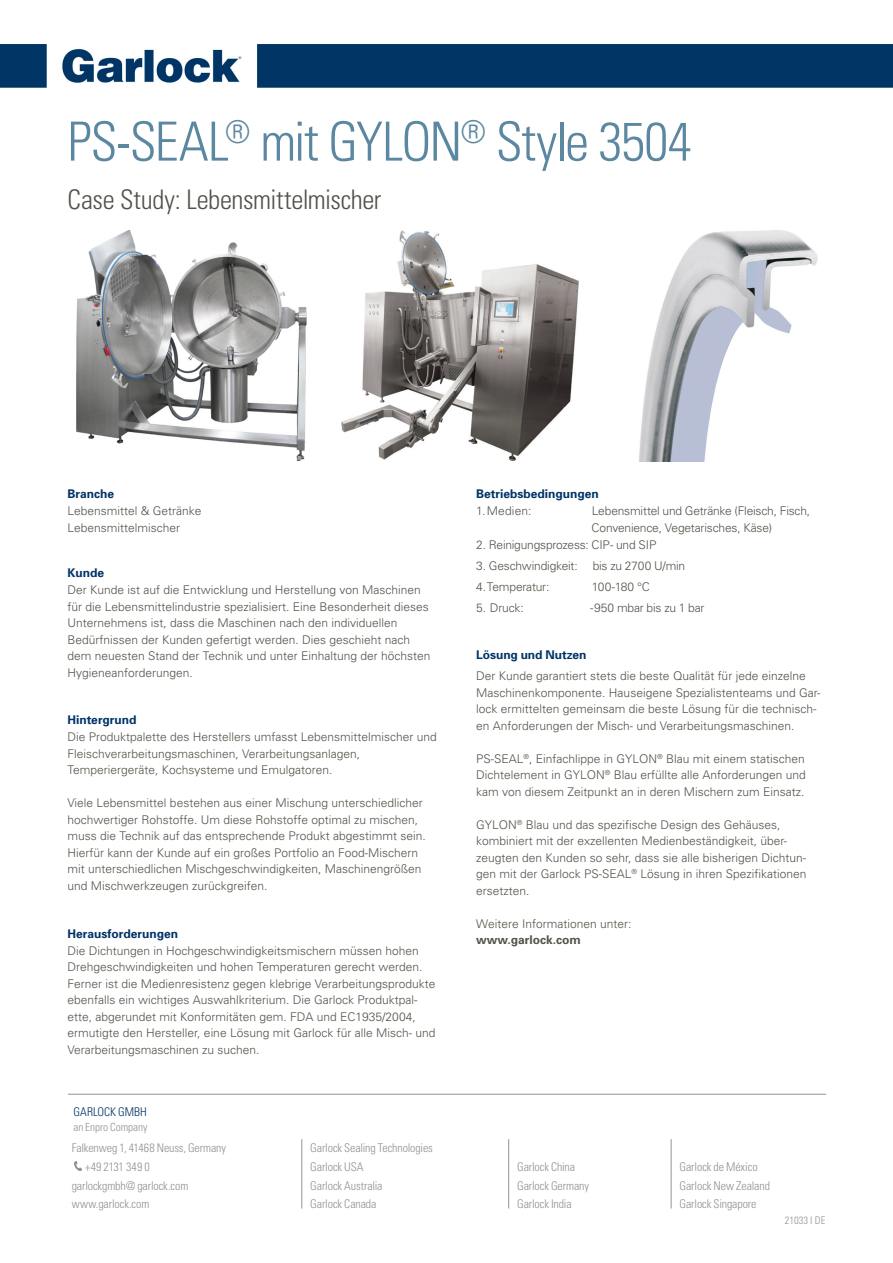
<style>
.page{position:relative;width:893px;height:1263px;background:#fff}
.page>*{position:absolute;margin:0;border:0;box-sizing:border-box;transform-origin:0 0}
.Title___Blue{font:300 condensed 54px "Univers LT Std";letter-spacing:-.03em;color:#5c87a1}
.Title___Blue-2{font:300 condensed 27px "Univers LT Std";letter-spacing:-.015em;color:#535249}
.Tabelle_Copy{font:300 12px/16.5px "Univers";color:#535249}
.t1{font:300 condensed 12px/18.8px "Univers LT Std";letter-spacing:-.01em;color:#919295}
.Tabelle_bold{font:700 12px "Univers";color:#003367}
.Tabelle_Copy-2{font:700 12px "Univers";color:#535249}
.t2{font:300 condensed 12px "Univers LT Std";letter-spacing:-.005em;color:#003367}
.t3{font:300 condensed 11.25px "Univers LT Std";letter-spacing:-.005em;color:#919295}
.t4{font:300 condensed 10.5px "Univers LT Std";color:#919295}
</style>
<div class="page">
<hr style="left:68px;top:1094px;width:758px;height:1px;background:#919295">
<img style="left:0;top:45px;width:893px;height:42px">
<svg style="left:74px;top:1161px;width:8px;height:10px"></svg>
<hr style="left:301px;top:1139px;width:1px;height:69px;background:#919295">
<hr style="left:508px;top:1139px;width:1px;height:69px;background:#919295">
<hr style="left:671px;top:1139px;width:1px;height:69px;background:#919295">
<img style="left:639px;top:230px;width:179px;height:231px">
<img style="left:76px;top:230px;width:230px;height:230px">
<img style="left:341px;top:230px;width:237px;height:230px">
<p class="Title___Blue" style="left:68px;top:109px;width:626px">PS-SEAL<sup>®</sup> mit GYLON<sup>®</sup> Style 3504</p>
<p class="Title___Blue-2" style="left:68px;top:183px;width:315px">Case Study: Lebensmittelmischer</p>
<p class="Tabelle_bold" style="left:68px;top:486px;width:48px">Branche</p>
<p class="Tabelle_Copy" style="left:68px;top:502px;width:136px">Lebensmittel &amp; Getränke</p>
<p class="Tabelle_Copy" style="left:68px;top:519px;width:114px">Lebensmittelmischer</p>
<p class="Tabelle_bold" style="left:68px;top:565px;width:38px">Kunde</p>
<p class="Tabelle_Copy" style="left:68px;top:581px;width:365px">Der Kunde ist auf die Entwicklung und Herstellung von Maschinen für die Lebensmittelindustrie spezialisiert. Eine Besonderheit dieses Unternehmens ist, dass die Maschinen nach den individuellen Bedürfnissen der Kunden gefertigt werden. Dies geschieht nach dem neuesten Stand der Technik und unter Einhaltung der höchsten Hygieneanforderungen.</p>
<p class="Tabelle_bold" style="left:68px;top:712px;width:70px">Hintergrund</p>
<p class="Tabelle_Copy" style="left:68px;top:728px;width:371px">Die Produktpalette des Herstellers umfasst Lebensmittelmischer und<br>Fleischverarbeitungsmaschinen, Verarbeitungsanlagen,</p>
<p class="Tabelle_Copy" style="left:68px;top:761px;width:266px">Temperiergeräte, Kochsysteme und Emulgatoren.</p>
<p class="Tabelle_Copy" style="left:68px;top:794px;width:360px">Viele Lebensmittel bestehen aus einer Mischung unterschiedlicher hochwertiger Rohstoffe. Um diese Rohstoffe optimal zu mischen, muss die Technik auf das entsprechende Produkt abgestimmt sein.<br>Hierfür kann der Kunde auf ein großes Portfolio an Food-Mischern mit unterschiedlichen Mischgeschwindigkeiten, Maschinengrößen und Mischwerkzeugen zurückgreifen.</p>
<p class="Tabelle_bold" style="left:68px;top:926px;width:112px">Herausforderungen</p>
<p class="Tabelle_Copy" style="left:68px;top:942px;width:370px">Die Dichtungen in Hochgeschwindigkeitsmischern müssen hohen Drehgeschwindigkeiten und hohen Temperaturen gerecht werden.<br>Ferner ist die Medienresistenz gegen klebrige Verarbeitungsprodukte ebenfalls ein wichtiges Auswahlkriterium. Die Garlock Produktpal&shy;ette, abgerundet mit Konformitäten gem. FDA und EC1935/2004, ermutigte den Hersteller, eine Lösung mit Garlock für alle Misch- und Verarbeitungsmaschinen zu suchen.</p>
<p class="t2" style="left:74px;top:1104px;width:75px">GARLOCK GMBH</p>
<p class="t3" style="left:74px;top:1120px;width:75px">an Enpro Company</p>
<p class="t1" style="left:72px;top:1138px;width:156px">Falkenweg 1, 41468 Neuss, Germany</p>
<p class="t1" style="left:85px;top:1157px;width:66px">+49 2131 349 0</p>
<p class="t1" style="left:72px;top:1176px;width:118px">garlockgmbh@ garlock.com</p>
<p class="t1" style="left:72px;top:1195px;width:79px">www.garlock.com</p>
<p class="t1" style="left:310px;top:1138px;width:124px">Garlock Sealing Technologies<br>Garlock USA<br>Garlock Australia<br>Garlock Canada</p>
<p class="Tabelle_bold" style="left:476px;top:486px;width:124px">Betriebsbedingungen</p>
<p class="Tabelle_Copy" style="left:476px;top:502px;width:57px">1.Medien:</p>
<p class="Tabelle_Copy" style="left:592px;top:502px;width:220px">Lebensmittel und Getränke (Fleisch, Fisch,</p>
<p class="Tabelle_Copy" style="left:592px;top:519px;width:182px">Convenience, Vegetarisches, Käse)</p>
<p class="Tabelle_Copy" style="left:476px;top:536px;width:182px">2. Reinigungsprozess: CIP- und SIP</p>
<p class="Tabelle_Copy" style="left:476px;top:557px;width:211px">3. Geschwindigkeit: bis zu 2700 U/min</p>
<p class="Tabelle_Copy" style="left:476px;top:578px;width:75px">4.Temperatur:</p>
<p class="Tabelle_Copy" style="left:592px;top:578px;width:60px">100-180 °C</p>
<p class="Tabelle_Copy" style="left:476px;top:599px;width:49px">5. Druck:</p>
<p class="Tabelle_Copy" style="left:590px;top:599px;width:116px">-950 mbar bis zu 1 bar</p>
<p class="Tabelle_bold" style="left:476px;top:647px;width:112px">Lösung und Nutzen</p>
<p class="Tabelle_Copy" style="left:476px;top:668px;width:331px">Der Kunde garantiert stets die beste Qualität für jede einzelne</p>
<p class="Tabelle_Copy" style="left:476px;top:684px;width:346px">Maschinenkomponente. Hauseigene Spezialistenteams und Gar&shy;lock ermittelten gemeinsam die beste Lösung für die technisch&shy;en Anforderungen der Misch- und Verarbeitungsmaschinen.</p>
<p class="Tabelle_Copy" style="left:476px;top:750px;width:331px;text-align:justify">PS-SEAL<sup>®</sup>, Einfachlippe in GYLON<sup>®</sup> Blau mit einem statischen Dichtelement in GYLON<sup>®</sup> Blau erfüllte alle Anforderungen und kam von diesem Zeitpunkt an in deren Mischern zum Einsatz.</p>
<p class="Tabelle_Copy" style="left:476px;top:816px;width:306px">GYLON<sup>®</sup> Blau und das spezifische Design des Gehäuses,</p>
<p class="Tabelle_Copy" style="left:476px;top:833px;width:312px">kombiniert mit der exzellenten Medienbeständigkeit, über-</p>
<p class="Tabelle_Copy" style="left:476px;top:849px;width:332px;text-align:justify">zeugten den Kunden so sehr, dass sie alle bisherigen Dichtun&shy;gen mit der Garlock PS-SEAL<sup>®</sup> Lösung in ihren Spezifikationen ersetzten.</p>
<p class="Tabelle_Copy" style="left:476px;top:915px;width:157px">Weitere Informationen unter:</p>
<p class="Tabelle_Copy-2" style="left:476px;top:932px;width:106px">www.garlock.com</p>
<p class="t1" style="left:517px;top:1157px;width:73px">Garlock China<br>Garlock Germany<br>Garlock India</p>
<p class="t1" style="left:680px;top:1157px;width:92px">Garlock de México<br>Garlock New Zealand<br>Garlock Singapore</p>
<p class="t4" style="left:785px;top:1214px;width:42px">21033 I DE</p>
</div>
